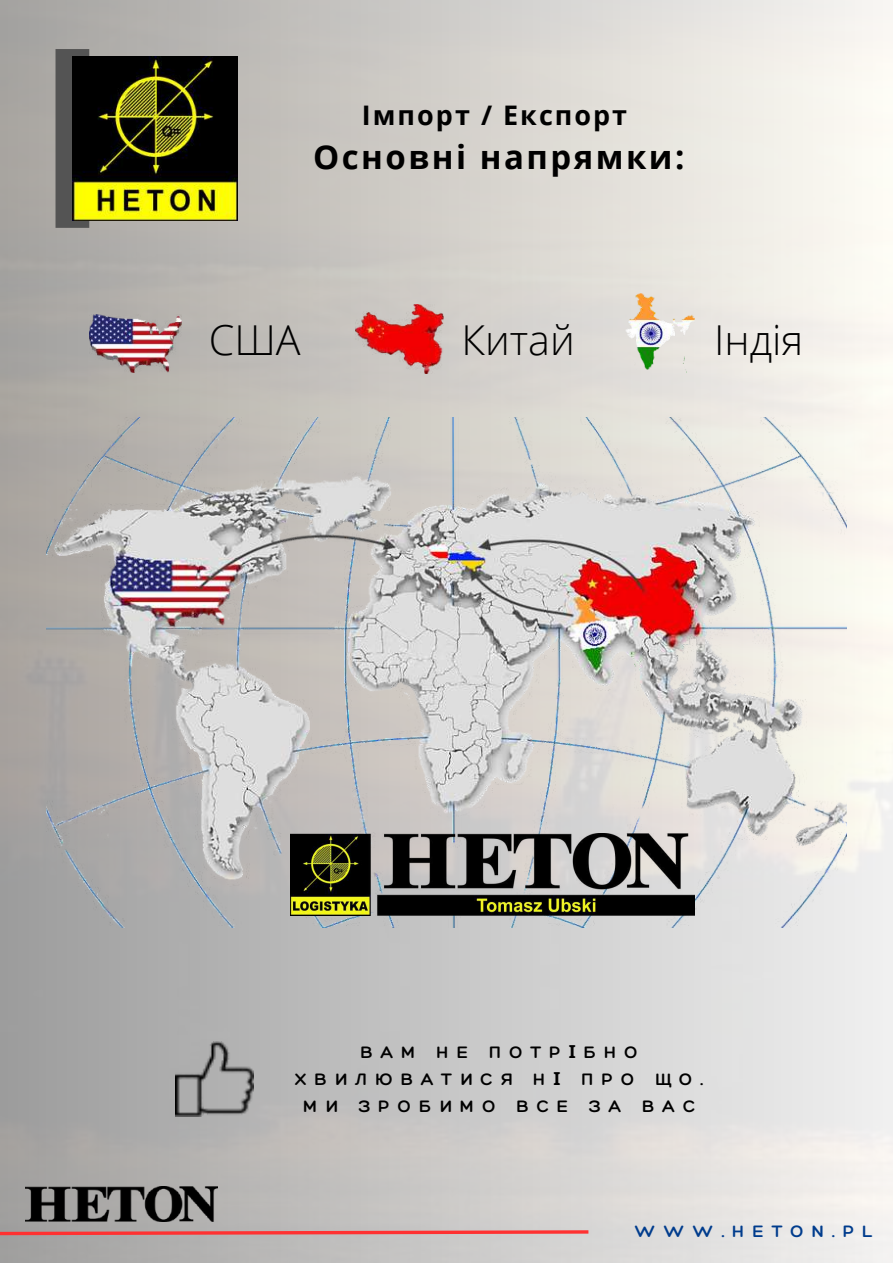
<style>
.page{position:relative;width:893px;height:1264px;background:#fff}
.page>*{position:absolute;margin:0;border:0;box-sizing:border-box;transform-origin:0 0}
.t1{font:300 41.25px "Open Sans";color:#000}
.t2{font:700 33px "Open Sans";letter-spacing:.075em;color:#000}
.t3{font:700 27px "Open Sans";letter-spacing:.075em;color:#000}
.t4{font:300 18px/27px "Hero";letter-spacing:.445em;color:#000;text-align:center}
.t5{font:300 18px "Hero";letter-spacing:.445em;color:#003c8d}
.s1{font-family:"Noto Sans";font-weight:700}
</style>
<div class="page">
<img style="left:0;top:0;width:892px;height:1262px">
<div style="left:55px;top:49px;width:34px;height:179px;background:#545454"></div>
<img style="left:626px;top:293px;width:68px;height:80px">
<img style="left:89px;top:314px;width:92px;height:59px">
<img style="left:355px;top:304px;width:88px;height:69px">
<img style="left:176px;top:1041px;width:77px;height:75px">
<svg style="left:0;top:1228px;width:591px;height:8px"></svg>
<img style="left:72px;top:56px;width:166px;height:164px">
<img style="left:47px;top:417px;width:799px;height:510px">
<img style="left:290px;top:833px;width:404px;height:82px">
<img style="left:26px;top:1186px;width:191px;height:35px">
<h3 class="t3" style="left:362px;top:96px;width:267px">Імпорт / Експорт</h3>
<h2 class="t2" style="left:313px;top:134px;width:373px">Основні напрямки:</h2>
<h1 class="t1" style="left:209px;top:311px;width:93px">США</h1>
<h1 class="t1" style="left:461px;top:311px;width:115px">Китай</h1>
<h1 class="t1" style="left:714px;top:311px;width:91px">Індія</h1>
<p class="t4" style="left:295px;top:1037px;width:409px">ВАМ НЕ ПОТР<span class="s1">І</span>БНО<br>ХВИЛЮВАТИСЯ Н<span class="s1">І</span> ПРО ЩО.<br>МИ ЗРОБИМО ВСЕ ЗА ВАС</p>
<p class="t5" style="left:634px;top:1219px;width:239px">WWW.HETON.PL</p>
</div>
